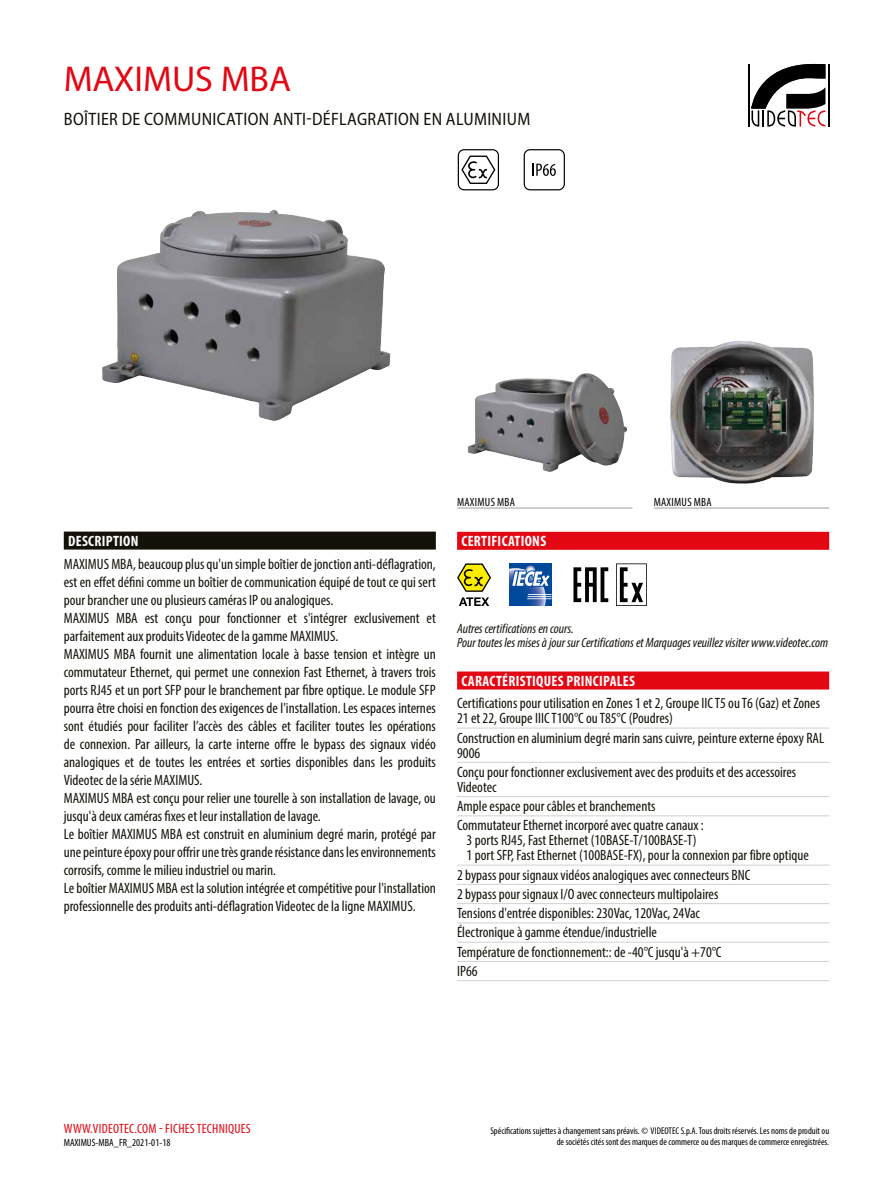
<style>
.page{position:relative;width:893px;height:1191px;background:#fff}
.page>*{position:absolute;margin:0;border:0;box-sizing:border-box;transform-origin:0 0}
.t1{font:36px "Myriad Pro";color:#e30613}
.t2{font:semi-condensed 18px "Myriad Pro";letter-spacing:.02em;color:#131108}
.t3{font:condensed 15px/18px "Myriad Pro";color:#131108}
.t4{font:700 condensed 15px "Myriad Pro";letter-spacing:.02em;color:#fdfdfd}
.t5{font:italic condensed 13.5px/13.5px "Myriad Pro";color:#131108}
.t6{font:condensed 13.5px "Myriad Pro";letter-spacing:.02em;color:#e30613}
.t7{font:condensed 12px "Myriad Pro";letter-spacing:.02em;color:#000}
.t8{font:condensed 10.5px "Myriad Pro";color:#000}
.t9{font:condensed 9.75px/11.7px "Myriad Pro";color:#000;text-align:right}
</style>
<div class="page">
<hr style="left:748px;top:64px;width:2px;height:63px;background:#000">
<hr style="left:828px;top:64px;width:1px;height:63px;background:#000">
<svg style="left:751px;top:64px;width:74px;height:63px"></svg>
<img style="left:102px;top:210px;width:288px;height:211px">
<svg style="left:458px;top:149px;width:41px;height:41px"></svg>
<svg style="left:524px;top:149px;width:41px;height:41px"></svg>
<img style="left:468px;top:373px;width:159px;height:99px">
<hr style="left:457px;top:507px;width:175px;height:1px;background:#9d9d9c">
<img style="left:670px;top:341px;width:144px;height:143px">
<hr style="left:654px;top:507px;width:175px;height:1px;background:#9d9d9c">
<div style="left:64px;top:531px;width:372px;height:18px;background:#131108"></div>
<div style="left:457px;top:532px;width:372px;height:18px;background:#e30613"></div>
<div style="left:457px;top:671px;width:372px;height:18px;background:#e30613"></div>
<hr style="left:457px;top:727px;width:372px;height:1px;background:#d0d0d0">
<hr style="left:457px;top:762px;width:372px;height:1px;background:#d0d0d0">
<hr style="left:457px;top:796px;width:372px;height:1px;background:#d0d0d0">
<hr style="left:457px;top:815px;width:372px;height:1px;background:#d0d0d0">
<hr style="left:457px;top:864px;width:372px;height:1px;background:#d0d0d0">
<hr style="left:457px;top:884px;width:372px;height:1px;background:#d0d0d0">
<hr style="left:457px;top:903px;width:372px;height:1px;background:#d0d0d0">
<hr style="left:457px;top:922px;width:372px;height:1px;background:#d0d0d0">
<hr style="left:457px;top:941px;width:372px;height:1px;background:#d0d0d0">
<hr style="left:457px;top:961px;width:372px;height:1px;background:#d0d0d0">
<hr style="left:457px;top:980px;width:372px;height:1px;background:#d0d0d0">
<svg style="left:457px;top:563px;width:34px;height:43px"></svg>
<div style="left:509px;top:563px;width:43px;height:43px;background:#00489a"></div>
<svg style="left:509px;top:565px;width:43px;height:41px"></svg>
<svg style="left:616px;top:563px;width:31px;height:43px"></svg>
<svg style="left:573px;top:567px;width:35px;height:35px"></svg>
<h1 class="t1" style="left:64px;top:57px;width:229px">MAXIMUS MBA</h1>
<p class="t2" style="left:64px;top:109px;width:468px">BOÎTIER DE COMMUNICATION ANTI-DÉFLAGRATION EN ALUMINIUM</p>
<p class="t4" style="left:68px;top:531px;width:72px">DESCRIPTION</p>
<p class="t3" style="left:64px;top:555px;width:374px">MAXIMUS MBA, beaucoup plus qu'un simple boîtier de jonction anti-déflagration, est en effet défini comme un boîtier de communication équipé de tout ce qui sert pour brancher une ou plusieurs caméras IP ou analogiques.<br>MAXIMUS MBA est conçu pour fonctionner et s'intégrer exclusivement et parfaitement aux produits Videotec de la gamme MAXIMUS.<br>MAXIMUS MBA fournit une alimentation locale à basse tension et intègre un commutateur Ethernet, qui permet une connexion Fast Ethernet, à travers trois ports RJ45 et un port SFP pour le branchement par fibre optique. Le module SFP pourra être choisi en fonction des exigences de l'installation. Les espaces internes sont étudiés pour faciliter l’accès des câbles et faciliter toutes les opérations de connexion. Par ailleurs, la carte interne offre le bypass des signaux vidéo analogiques et de toutes les entrées et sorties disponibles dans les produits Videotec de la série MAXIMUS.<br>MAXIMUS MBA est conçu pour relier une tourelle à son installation de lavage, ou jusqu'à deux caméras fixes et leur installation de lavage.<br>Le boîtier MAXIMUS MBA est construit en aluminium degré marin, protégé par une peinture époxy pour offrir une très grande résistance dans les environnements corrosifs, comme le milieu industriel ou marin.<br>Le boîtier MAXIMUS MBA est la solution intégrée et compétitive pour l'installation professionnelle des produits anti-déflagration Videotec de la ligne MAXIMUS.</p>
<p class="t7" style="left:457px;top:494px;width:59px">MAXIMUS MBA</p>
<p class="t7" style="left:654px;top:494px;width:59px">MAXIMUS MBA</p>
<p class="t4" style="left:461px;top:531px;width:86px">CERTIFICATIONS</p>
<p class="t5" style="left:457px;top:621px;width:373px">Autres certifications en cours.<br>Pour toutes les mises à jour sur Certifications et Marquages veuillez visiter www.videotec.com</p>
<p class="t4" style="left:461px;top:671px;width:175px">CARACTÉRISTIQUES PRINCIPALES</p>
<p class="t3" style="left:457px;top:696px;width:364px;line-height:15px">Certifications pour utilisation en Zones 1 et 2, Groupe IIC T5 ou T6 (Gaz) et Zones<br>21 et 22, Groupe IIIC T100°C ou T85°C (Poudres)</p>
<p class="t3" style="left:457px;top:730px;width:369px;line-height:15px">Construction en aluminium degré marin sans cuivre, peinture externe époxy RAL<br>9006</p>
<p class="t3" style="left:457px;top:764px;width:341px;line-height:15px">Conçu pour fonctionner exclusivement avec des produits et des accessoires<br>Videotec</p>
<p class="t3" style="left:457px;top:796px;width:248px;line-height:19.2px">Ample espace pour câbles et branchements<br>Commutateur Ethernet incorporé avec quatre canaux :</p>
<p class="t3" style="left:467px;top:833px;width:344px;line-height:15px">3 ports RJ45, Fast Ethernet (10BASE-T/100BASE-T)<br>1 port SFP, Fast Ethernet (100BASE-FX), pour la connexion par fibre optique</p>
<p class="t3" style="left:457px;top:865px;width:295px;line-height:19.2px">2 bypass pour signaux vidéos analogiques avec connecteurs BNC 2 bypass pour signaux I/O avec connecteurs multipolaires Tensions d'entrée disponibles: 230Vac, 120Vac, 24Vac Électronique à gamme étendue/industrielle<br>Température de fonctionnement:: de -40°C jusqu'à +70°C<br>IP66</p>
<p class="t6" style="left:64px;top:1120px;width:188px">WWW.VIDEOTEC.COM - FICHES TECHNIQUES</p>
<p class="t8" style="left:64px;top:1135px;width:108px">MAXIMUS-MBA_FR_2021-01-18</p>
<p class="t9" style="left:490px;top:1124px;width:340px">Spécifications sujettes à changement sans préavis. © VIDEOTEC S.p.A. Tous droits réservés. Les noms de produit ou de sociétés cités sont des marques de commerce ou des marques de commerce enregistrées.</p>
</div>
